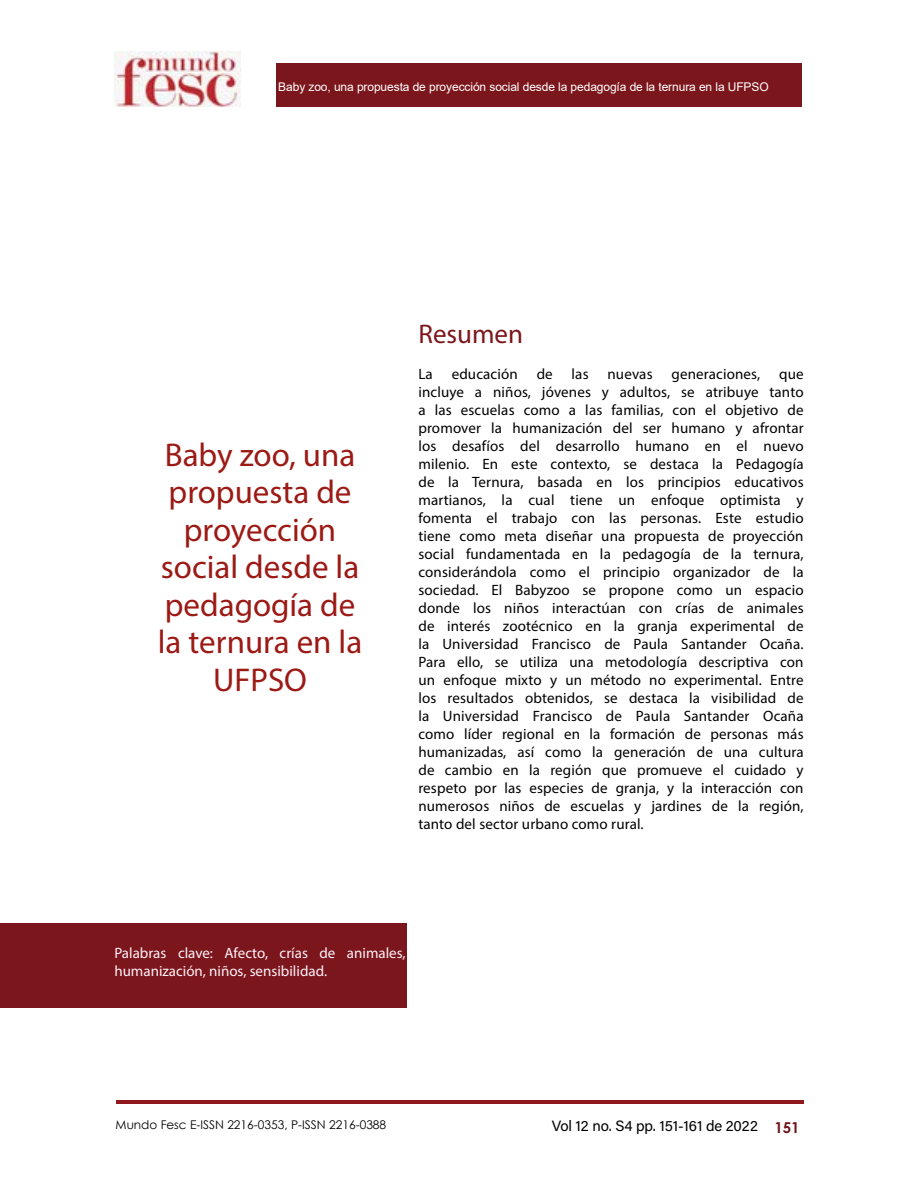
<style>
.page{position:relative;width:918px;height:1188px;background:#fff}
.page>*{position:absolute;margin:0;border:0;box-sizing:border-box;transform-origin:0 0}
.t1{font:33px/37.5px "Myriad Pro";color:#9c1a15;text-align:center}
.t2{font:27px "Myriad Pro";color:#7b161b}
.t3{font:15px/18px "Myriad Pro";letter-spacing:.01em;color:#020203;text-align:justify}
.t4{font:15px/18px "Myriad Pro";color:#fdf0f7}
.t5{font:15px "Acumin Variable Concept";letter-spacing:-.01em;color:#000}
.t6{font:700 15px "Century Gothic";color:#6c1719}
.t7{font:12px "Arial";letter-spacing:-.01em;color:#fff}
.t8{font:12px "Century Gothic";color:#000}
</style>
<div class="page">
<img style="left:115px;top:52px;width:126px;height:54px">
<div style="left:277px;top:63px;width:525px;height:43px;background:#7b161c"></div>
<hr style="left:116px;top:1100px;width:687px;height:3px;background:#8e181b">
<div style="left:0;top:923px;width:406px;height:85px;background:#7b161d"></div>
<p class="t7" style="left:278px;top:79px;width:492px">Baby zoo, una propuesta de proyección social desde la pedagogía de la ternura en la UFPSO</p>
<h1 class="t1" style="left:158px;top:436px;width:206px">Baby zoo, una propuesta de proyección social desde la pedagogía de la ternura en la<br>UFPSO</h1>
<h2 class="t2" style="left:418px;top:317px;width:106px">Resumen</h2>
<p class="t3" style="left:418px;top:364px;width:16px">La</p>
<p class="t3" style="left:452px;top:364px;width:68px">educación</p>
<p class="t3" style="left:537px;top:364px;width:18px">de</p>
<p class="t3" style="left:572px;top:364px;width:19px">las</p>
<p class="t3" style="left:607px;top:364px;width:47px">nuevas</p>
<p class="t3" style="left:671px;top:364px;width:90px">generaciones,</p>
<p class="t3" style="left:418px;top:364px;width:387px;text-indent:361px">que incluye a niños, jóvenes y adultos, se atribuye tanto a las escuelas como a las familias, con el objetivo de promover la humanización del ser humano y afrontar los desafíos del desarrollo humano en el nuevo milenio. En este contexto, se destaca la Pedagogía de la Ternura, basada en los principios educativos martianos, la cual tiene un enfoque optimista y fomenta el trabajo con las personas. Este estudio tiene como meta diseñar una propuesta de proyección social fundamentada en la pedagogía de la ternura, considerándola como el principio organizador de la sociedad. El Babyzoo se propone como un espacio donde los niños interactúan con crías de animales de interés zootécnico en la granja experimental de la Universidad Francisco de Paula Santander Ocaña.<br>Para ello, se utiliza una metodología descriptiva con un enfoque mixto y un método no experimental. Entre los resultados obtenidos, se destaca la visibilidad de la Universidad Francisco de Paula Santander Ocaña como líder regional en la formación de personas más humanizadas, así como la generación de una cultura de cambio en la región que promueve el cuidado y respeto por las especies de granja, y la interacción con numerosos niños de escuelas y jardines de la región, tanto del sector urbano como rural.</p>
<p class="t4" style="left:114px;top:944px;width:293px">Palabras clave: Afecto, crías de animales, humanización, niños, sensibilidad.</p>
<p class="t8" style="left:116px;top:1116px;width:272px">Mundo Fesc E-ISSN 2216-0353, P-ISSN 2216-0388</p>
<p class="t5" style="left:552px;top:1115px;width:208px">Vol 12 no. S4 pp. 151-161 de 2022</p>
<p class="t6" style="left:774px;top:1116px;width:27px">151</p>
</div>
